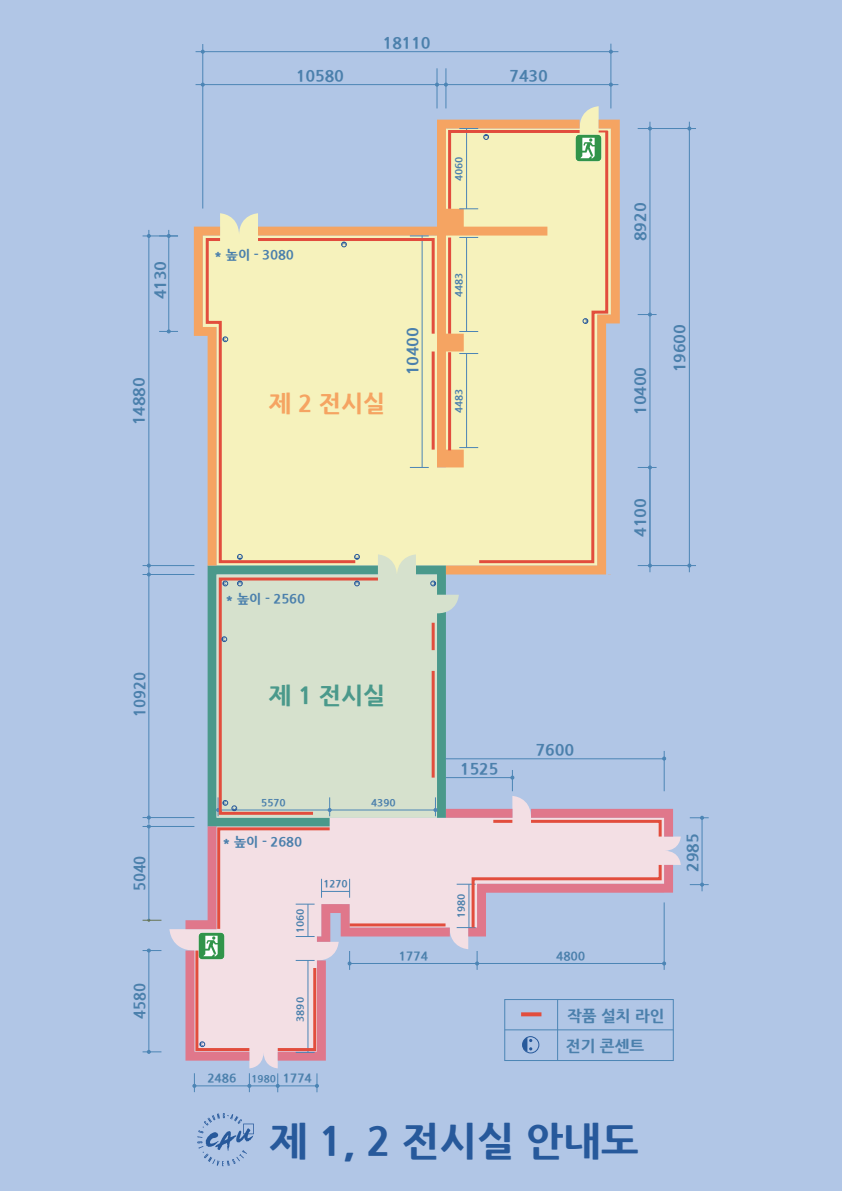
<style>
.page{position:relative;width:842px;height:1191px;background:#b1c6e6}
.page>*{position:absolute;margin:0;border:0;box-sizing:border-box;transform-origin:0 0}
.t1{font:800 40px "Nanum Gothic";color:#27599b}
.t2{font:800 23.6px "Nanum Gothic";color:#4a998b}
.t3{font:800 23.6px "Nanum Gothic";color:#f5a462}
.t4{font:800 15.7px/30.2px "Nanum Gothic";color:#4b80ac}
.t5{font:800 15.7px "Nanum Gothic";color:#4b80ac;scale:.92 1}
.t6{font:800 13px "Nanum Gothic";color:#4b80ac}
.t7{font:800 12px "Nanum Gothic";color:#4b80ac}
.t8{font:800 10px "Nanum Gothic";color:#4b80ac}
.s1{font-size:12px}
</style>
<div class="page">
<svg style="left:169px;top:796px;width:512px;height:272px"></svg>
<svg style="left:203px;top:106px;width:408px;height:468px"></svg>
<div style="left:208px;top:565px;width:9px;height:244px;background:#4a998b"></div>
<svg style="left:258px;top:120px;width:188px;height:347px"></svg>
<svg style="left:446px;top:120px;width:174px;height:454px;fill:#f5f0bc"></svg>
<svg style="left:217px;top:554px;width:242px;height:255px;background:#bbd1c3"></svg>
<svg style="left:185px;top:809px;width:488px;height:251px"></svg>
<svg style="left:143px;top:918px;width:18px;height:3px"></svg>
<img style="left:198px;top:932px;width:27px;height:15px">
<hr style="left:194px;top:1085px;width:55px;height:1px;background:#4c85b5">
<svg style="left:192px;top:1073px;width:4px;height:19px"></svg>
<svg style="left:247px;top:1073px;width:33px;height:19px"></svg>
<hr style="left:278px;top:1085px;width:39px;height:1px;background:#4c85b5">
<svg style="left:315px;top:1073px;width:4px;height:19px"></svg>
<hr style="left:148px;top:574px;width:1px;height:249px;background:#4c85b5">
<hr style="left:148px;top:950px;width:1px;height:101px;background:#4c85b5">
<hr style="left:143px;top:574px;width:51px;height:1px;background:#4c85b5">
<hr style="left:148px;top:230px;width:1px;height:344px;background:#4c85b5">
<hr style="left:143px;top:235px;width:35px;height:1px;background:#4c85b5">
<hr style="left:143px;top:565px;width:51px;height:1px;background:#4c85b5">
<hr style="left:196px;top:84px;width:250px;height:1px;background:#4c85b5">
<hr style="left:196px;top:51px;width:422px;height:1px;background:#4c85b5">
<hr style="left:202px;top:44px;width:1px;height:164px;background:#4c85b5">
<hr style="left:436px;top:68px;width:1px;height:40px;background:#4c85b5">
<hr style="left:445px;top:68px;width:1px;height:40px;background:#4c85b5">
<hr style="left:610px;top:44px;width:1px;height:64px;background:#4c85b5">
<hr style="left:148px;top:826px;width:1px;height:94px;background:#4c85b5">
<hr style="left:218px;top:809px;width:217px;height:1px;background:#4c85b5">
<hr style="left:446px;top:84px;width:172px;height:1px;background:#4c85b5">
<hr style="left:649px;top:122px;width:1px;height:450px;background:#4c85b5">
<hr style="left:689px;top:122px;width:1px;height:450px;background:#4c85b5">
<hr style="left:638px;top:128px;width:58px;height:1px;background:#4c85b5">
<hr style="left:638px;top:565px;width:58px;height:1px;background:#4c85b5">
<hr style="left:143px;top:817px;width:51px;height:1px;background:#4c85b5">
<hr style="left:143px;top:826px;width:51px;height:1px;background:#4c85b5">
<svg style="left:147px;top:815px;width:4px;height:13px"></svg>
<svg style="left:143px;top:1049px;width:18px;height:4px"></svg>
<svg style="left:143px;top:948px;width:18px;height:4px"></svg>
<svg style="left:147px;top:563px;width:4px;height:13px"></svg>
<svg style="left:435px;top:83px;width:13px;height:4px"></svg>
<svg style="left:638px;top:465px;width:19px;height:4px"></svg>
<hr style="left:422px;top:235px;width:1px;height:232px;background:#4c85b5">
<svg style="left:410px;top:467px;width:19px;height:1px"></svg>
<svg style="left:638px;top:312px;width:19px;height:4px"></svg>
<svg style="left:348px;top:951px;width:4px;height:19px"></svg>
<hr style="left:350px;top:963px;width:127px;height:1px;background:#4c85b5">
<hr style="left:477px;top:963px;width:187px;height:1px;background:#4c85b5">
<svg style="left:475px;top:951px;width:4px;height:19px"></svg>
<hr style="left:664px;top:902px;width:1px;height:68px;background:#4c85b5">
<hr style="left:445px;top:758px;width:219px;height:1px;background:#4c85b5">
<hr style="left:664px;top:751px;width:1px;height:40px;background:#4c85b5">
<svg style="left:510px;top:770px;width:4px;height:21px"></svg>
<hr style="left:701px;top:817px;width:1px;height:74px;background:#4c85b5">
<svg style="left:690px;top:882px;width:19px;height:4px"></svg>
<svg style="left:690px;top:815px;width:19px;height:4px"></svg>
<hr style="left:446px;top:777px;width:66px;height:1px;background:#4c85b5">
<hr style="left:649px;top:467px;width:1px;height:98px;background:#4c85b5">
<hr style="left:466px;top:237px;width:1px;height:94px;background:#4c85b5">
<svg style="left:459px;top:237px;width:17px;height:1px"></svg>
<svg style="left:459px;top:331px;width:17px;height:1px"></svg>
<hr style="left:466px;top:353px;width:1px;height:94px;background:#4c85b5">
<svg style="left:459px;top:353px;width:17px;height:1px"></svg>
<svg style="left:459px;top:447px;width:17px;height:1px"></svg>
<svg style="left:159px;top:234px;width:19px;height:4px"></svg>
<svg style="left:159px;top:329px;width:19px;height:4px"></svg>
<hr style="left:168px;top:230px;width:1px;height:101px;background:#4c85b5">
<svg style="left:433px;top:797px;width:4px;height:19px"></svg>
<svg style="left:197px;top:1113px;width:57px;height:53px"></svg>
<svg style="left:528px;top:818px;width:135px;height:21px;background:#f0c8ca"></svg>
<svg style="left:457px;top:862px;width:206px;height:68px"></svg>
<hr style="left:350px;top:923px;width:95px;height:3px;background:#e24d3d">
<svg style="left:275px;top:960px;width:43px;height:92px;background:#ecccd1"></svg>
<svg style="left:216px;top:826px;width:134px;height:111px;background:#edd1d7"></svg>
<hr style="left:432px;top:623px;width:3px;height:27px;background:#e24d3d">
<hr style="left:432px;top:671px;width:3px;height:106px;background:#e24d3d">
<hr style="left:493px;top:820px;width:19px;height:3px;background:#e24d3d">
<div style="left:228px;top:236px;width:130px;height:328px;background:#f6f2bc"></div>
<hr style="left:432px;top:351px;width:3px;height:98px;background:#e24d3d">
<hr style="left:448px;top:352px;width:3px;height:98px;background:#e24d3d">
<hr style="left:448px;top:237px;width:3px;height:97px;background:#e24d3d">
<svg style="left:476px;top:128px;width:134px;height:436px;background:#f2e6b3"></svg>
<svg style="left:504px;top:998px;width:170px;height:63px"></svg>
<hr style="left:557px;top:999px;width:1px;height:61px;background:#4c85b5">
<svg style="left:194px;top:947px;width:58px;height:105px;background:#e9d0d1"></svg>
<svg style="left:430px;top:580px;width:6px;height:6px"></svg>
<svg style="left:216px;top:576px;width:165px;height:240px;background:#d4dac7"></svg>
<svg style="left:194px;top:227px;width:34px;height:338px"></svg>
<svg style="left:354px;top:554px;width:6px;height:6px"></svg>
<svg style="left:237px;top:554px;width:6px;height:6px"></svg>
<svg style="left:582px;top:318px;width:6px;height:6px"></svg>
<svg style="left:255px;top:235px;width:181px;height:102px;background:#f3e9b5"></svg>
<svg style="left:447px;top:128px;width:136px;height:84px;background:#f0e6b3"></svg>
<p class="t4" style="left:145px;top:299px;width:40px;rotate:-90deg">4130</p>
<p class="t4" style="left:296px;top:61px;width:49px">10580</p>
<p class="t6" style="left:214px;top:248px;width:81px">* 높이 - 3080</p>
<p class="t4" style="left:383px;top:28px;width:49px">18110</p>
<p class="t8" style="left:454px;top:181px;width:26px;rotate:-90deg">4060</p>
<p class="t8" style="left:454px;top:297px;width:26px;rotate:-90deg">4483</p>
<p class="t4" style="left:509px;top:61px;width:40px">7430</p>
<p class="t4" style="left:625px;top:241px;width:40px;rotate:-90deg">8920</p>
<p class="t4" style="left:398px;top:375px;width:49px;rotate:-90deg">10400</p>
<p class="t4" style="left:665px;top:372px;width:49px;rotate:-90deg">19600</p>
<p class="t4" style="left:124px;top:425px;width:49px;rotate:-90deg">14880</p>
<p class="t4" style="left:625px;top:415px;width:49px;rotate:-90deg">10400</p>
<p class="t8" style="left:454px;top:413px;width:26px;rotate:-90deg">4483</p>
<h2 class="t3" style="left:269px;top:391px;width:118px">제 2 전시실</h2>
<p class="t5" style="left:131px;top:716px;width:49px;rotate:-90deg">10920</p>
<p class="t5" style="left:131px;top:891px;width:40px;rotate:-90deg">5040</p>
<p class="t5" style="left:131px;top:1018px;width:40px;rotate:-90deg">4580</p>
<p class="t6" style="left:226px;top:592px;width:81px">* 높이 - 2560</p>
<p class="t4" style="left:625px;top:536px;width:40px;rotate:-90deg">4100</p>
<h2 class="t2" style="left:269px;top:683px;width:118px">제 1 전시실</h2>
<p class="t8" style="left:261px;top:797px;width:26px">5570</p>
<p class="t8" style="left:371px;top:797px;width:26px">4390</p>
<p class="t6" style="left:223px;top:835px;width:81px">* 높이 - 2680</p>
<p class="t8" style="left:295px;top:933px;width:26px;rotate:-90deg">1060</p>
<p class="t8" style="left:323px;top:879px;width:26px">1270</p>
<p class="t4" style="left:460px;top:753px;width:40px">1525</p>
<p class="t4" style="left:536px;top:734px;width:40px">7600</p>
<p class="t8" style="left:456px;top:918px;width:26px;rotate:-90deg">1980</p>
<p class="t8" style="left:295px;top:1021px;width:26px;rotate:-90deg">3890</p>
<p class="t7" style="left:207px;top:1071px;width:31px">2486</p>
<p class="t8" style="left:252px;top:1073px;width:62px">1980 <span class="s1">1774</span></p>
<p class="t7" style="left:399px;top:949px;width:31px">1774</p>
<p class="t7" style="left:556px;top:949px;width:31px">4800</p>
<p class="t4" style="left:566px;top:1000px;width:100px">작품 설치 라인 전기 콘센트</p>
<h1 class="t1" style="left:270px;top:1119px;width:370px">제 1, 2 전시실 안내도</h1>
<p class="t4" style="left:677px;top:872px;width:40px;rotate:-90deg">2985</p>
</div>
